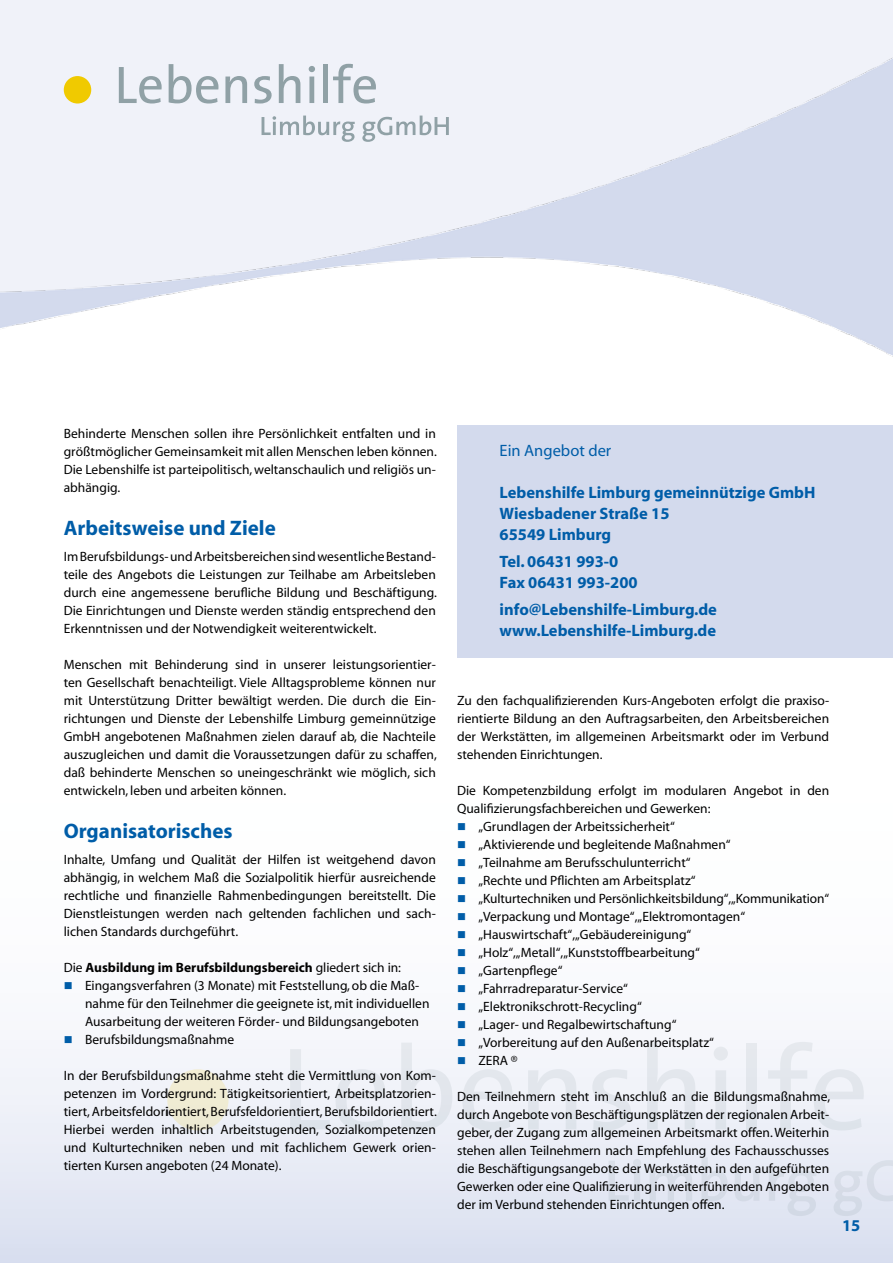
<style>
.page{position:relative;width:893px;height:1263px;background:#fff}
.page>*{position:absolute;margin:0;border:0;box-sizing:border-box;transform-origin:0 0}
.t1{font:700 21px "Myriad";color:#005da8}
.t2{font:700 16.5px/21px "Myriad";color:#005da8}
.t3{font:16.5px "Myriad";color:#005da8}
.t4{font:13.5px/18px "Myriad";color:#000;text-align:justify}
.t5{font:12px/18px "Wingdings";color:#005da8;text-align:justify}
.s1{font-weight:700}
</style>
<div class="page">
<div style="left:0;top:0;width:893px;height:38px;background:#f0f2f9"></div>
<div style="left:0;top:684px;width:893px;height:579px;background:linear-gradient(to bottom,#fff,#e3e7f3)"></div>
<img style="left:0;top:38px;width:893px;height:319px">
<div style="left:457px;top:425px;width:436px;height:233px;background:#d3daed"></div>
<svg style="left:119px;top:67px;width:43px;height:37px"></svg>
<svg style="left:169px;top:64px;width:49px;height:40px"></svg>
<svg style="left:225px;top:76px;width:22px;height:27px"></svg>
<svg style="left:254px;top:76px;width:18px;height:28px"></svg>
<svg style="left:279px;top:64px;width:21px;height:39px"></svg>
<svg style="left:309px;top:66px;width:6px;height:37px"></svg>
<div style="left:323px;top:64px;width:5px;height:39px;background:#90a1a6"></div>
<svg style="left:333px;top:64px;width:43px;height:40px"></svg>
<svg style="left:262px;top:116px;width:93px;height:26px"></svg>
<svg style="left:362px;top:116px;width:87px;height:26px"></svg>
<div style="left:64px;top:76px;width:27px;height:28px;background:#f0ca00;border-radius:50%"></div>
<svg style="left:290px;top:1049px;width:40px;height:80px"></svg>
<svg style="left:336px;top:1069px;width:50px;height:61px"></svg>
<svg style="left:401px;top:1042px;width:51px;height:88px"></svg>
<svg style="left:462px;top:1069px;width:50px;height:61px"></svg>
<svg style="left:528px;top:1069px;width:48px;height:60px"></svg>
<svg style="left:592px;top:1069px;width:39px;height:61px"></svg>
<svg style="left:647px;top:1042px;width:48px;height:87px"></svg>
<svg style="left:714px;top:1046px;width:14px;height:83px"></svg>
<div style="left:746px;top:1042px;width:11px;height:87px;background:#e2e6ec"></div>
<svg style="left:768px;top:1042px;width:96px;height:88px"></svg>
<svg style="left:608px;top:1159px;width:33px;height:42px"></svg>
<svg style="left:649px;top:1171px;width:43px;height:30px"></svg>
<svg style="left:701px;top:1157px;width:27px;height:44px"></svg>
<svg style="left:735px;top:1171px;width:24px;height:30px"></svg>
<svg style="left:769px;top:1170px;width:47px;height:46px;background:#dde2ed"></svg>
<svg style="left:833px;top:1160px;width:60px;height:56px;background:#dfe4ef"></svg>
<div style="left:167px;top:1069px;width:62px;height:62px;background:#f0ecd3;border-radius:50%"></div>
<p class="t4" style="left:64px;top:425px;width:375px">Behinderte Menschen sollen ihre Persönlichkeit entfalten und in größtmöglicher Gemeinsamkeit mit allen Menschen leben können.<br>Die Lebenshilfe ist parteipolitisch, weltanschaulich und religiös un&shy;abhängig.</p>
<h1 class="t1" style="left:64px;top:517px;width:214px">Arbeitsweise und Ziele</h1>
<p class="t4" style="left:64px;top:548px;width:375px">Im Berufsbildungs- und Arbeitsbereichen sind wesentliche Bestand&shy;teile des Angebots die Leistungen zur Teilhabe am Arbeitsleben durch eine angemessene berufliche Bildung und Beschäftigung.<br>Die Einrichtungen und Dienste werden ständig entsprechend den Erkenntnissen und der Notwendigkeit weiterentwickelt.</p>
<p class="t4" style="left:64px;top:656px;width:374px">Menschen mit Behinderung sind in unserer leistungsorientier&shy;ten Gesellschaft benachteiligt. Viele Alltagsprobleme können nur mit Unterstützung Dritter bewältigt werden. Die durch die Ein&shy;richtungen und Dienste der Lebenshilfe Limburg gemeinnützige GmbH angebotenen Maßnahmen zielen darauf ab, die Nachteile auszugleichen und damit die Voraussetzungen dafür zu schaffen, daß behinderte Menschen so uneingeschränkt wie möglich, sich entwickeln, leben und arbeiten können.</p>
<h1 class="t1" style="left:64px;top:820px;width:170px">Organisatorisches</h1>
<p class="t4" style="left:64px;top:851px;width:374px">Inhalte, Umfang und Qualität der Hilfen ist weitgehend davon abhängig, in welchem Maß die Sozialpolitik hierfür ausreichende rechtliche und finanzielle Rahmenbedingungen bereitstellt. Die Dienstleistungen werden nach geltenden fachlichen und sach&shy;lichen Standards durchgeführt.</p>
<p class="t4" style="left:85px;top:959px;width:346px;text-align:left;text-indent:-21px">Die <span class="s1">Ausbildung im Berufsbildungsbereich</span> gliedert sich in:<br>Eingangsverfahren (3 Monate) mit Feststellung, ob die Maß&shy;nahme für den Teilnehmer die geeignete ist, mit individuellen Ausarbeitung der weiteren Förder- und Bildungsangeboten Berufsbildungsmaßnahme</p>
<p class="t4" style="left:64px;top:1067px;width:375px">In der Berufsbildungsmaßnahme steht die Vermittlung von Kom&shy;petenzen im Vordergrund: Tätigkeitsorientiert, Arbeitsplatzorien&shy;tiert, Arbeitsfeldorientiert, Berufsfeldorientiert, Berufsbildorientiert.<br>Hierbei werden inhaltlich Arbeitstugenden, Sozialkompetenzen und Kulturtechniken neben und mit fachlichem Gewerk orien&shy;tierten Kursen angeboten (24 Monate).</p>
<p class="t5" style="left:64px;top:977px;width:10px">■</p>
<p class="t5" style="left:64px;top:1031px;width:10px">■</p>
<p class="t3" style="left:500px;top:442px;width:113px">Ein Angebot der</p>
<p class="t2" style="left:500px;top:483px;width:317px">Lebenshilfe Limburg gemeinnützige GmbH<br>Wiesbadener Straße 15<br>65549</p>
<p class="t2" style="left:500px;top:522px;width:120px;line-height:27px;text-indent:49px">Limburg<br>Tel. 0643 1 993-0</p>
<p class="t2" style="left:500px;top:570px;width:219px;line-height:27px">Fax 0643 1 993-200 info@Lebenshilfe-Limburg.de</p>
<p class="t2" style="left:500px;top:621px;width:218px">www.Lebenshilfe-Limburg.de</p>
<p class="t4" style="left:457px;top:692px;width:374px">Zu den fachqualifizierenden Kurs-Angeboten erfolgt die praxiso&shy;rientierte Bildung an den Auftragsarbeiten, den Arbeitsbereichen der Werkstätten, im allgemeinen Arbeitsmarkt oder im Verbund stehenden Einrichtungen.</p>
<p class="t4" style="left:457px;top:782px;width:374px">Die Kompetenzbildung erfolgt im modularen Angebot in den</p>
<p class="t4" style="left:457px;top:800px;width:255px">Qualifizierungs-fachbereichen und Gewerken:</p>
<p class="t4" style="left:478px;top:818px;width:198px">„Grundlagen der Arbeitssicherheit“</p>
<p class="t4" style="left:478px;top:836px;width:254px">„Aktivierende und begleitende Maßnahmen“</p>
<p class="t4" style="left:478px;top:854px;width:214px">„Teilnahme am Berufsschulunterricht“</p>
<p class="t4" style="left:478px;top:872px;width:219px">„Rechte und Pflichten am Arbeitsplatz“</p>
<p class="t4" style="left:478px;top:890px;width:352px">„Kulturtechniken und Persönlichkeitsbildung“,„Kommunikation“</p>
<p class="t4" style="left:478px;top:908px;width:268px">„Verpackung und Montage“, „Elektromontagen“</p>
<p class="t4" style="left:478px;top:926px;width:214px">„Hauswirtschaft“, „Gebäudereinigung“</p>
<p class="t4" style="left:478px;top:944px;width:223px">„Holz“, „Metall“, „Kunststoffbearbeitung“</p>
<p class="t4" style="left:478px;top:962px;width:86px">„Gartenpflege“</p>
<p class="t4" style="left:478px;top:980px;width:151px">„Fahrradreparatur-Service“</p>
<p class="t4" style="left:478px;top:998px;width:165px">„Elektronikschrott-Recycling“</p>
<p class="t4" style="left:478px;top:1016px;width:200px">„Lager- und Regalbewirtschaftung“</p>
<p class="t4" style="left:478px;top:1034px;width:237px">„Vorbereitung auf den Außenarbeitsplatz“</p>
<p class="t4" style="left:478px;top:1052px;width:41px">ZERA ®</p>
<p class="t4" style="left:457px;top:1088px;width:374px">Den Teilnehmern steht im Anschluß an die Bildungsmaßnahme, durch Angebote von Beschäftigungsplätzen der regionalen Arbeit&shy;geber, der Zugang zum allgemeinen Arbeitsmarkt offen. Weiterhin stehen allen Teilnehmern nach Empfehlung des Fachausschusses die Beschäftigungsangebote der Werkstätten in den aufgeführten Gewerken oder eine Qualifizierung in weiterführenden Angeboten der im Verbund stehenden Einrichtungen offen.</p>
<p class="t5" style="left:457px;top:818px;width:10px">■ ■ ■ ■ ■ ■ ■ ■ ■ ■ ■ ■ ■ ■</p>
<p class="t2" style="left:842px;top:1215px;width:18px">15</p>
</div>
